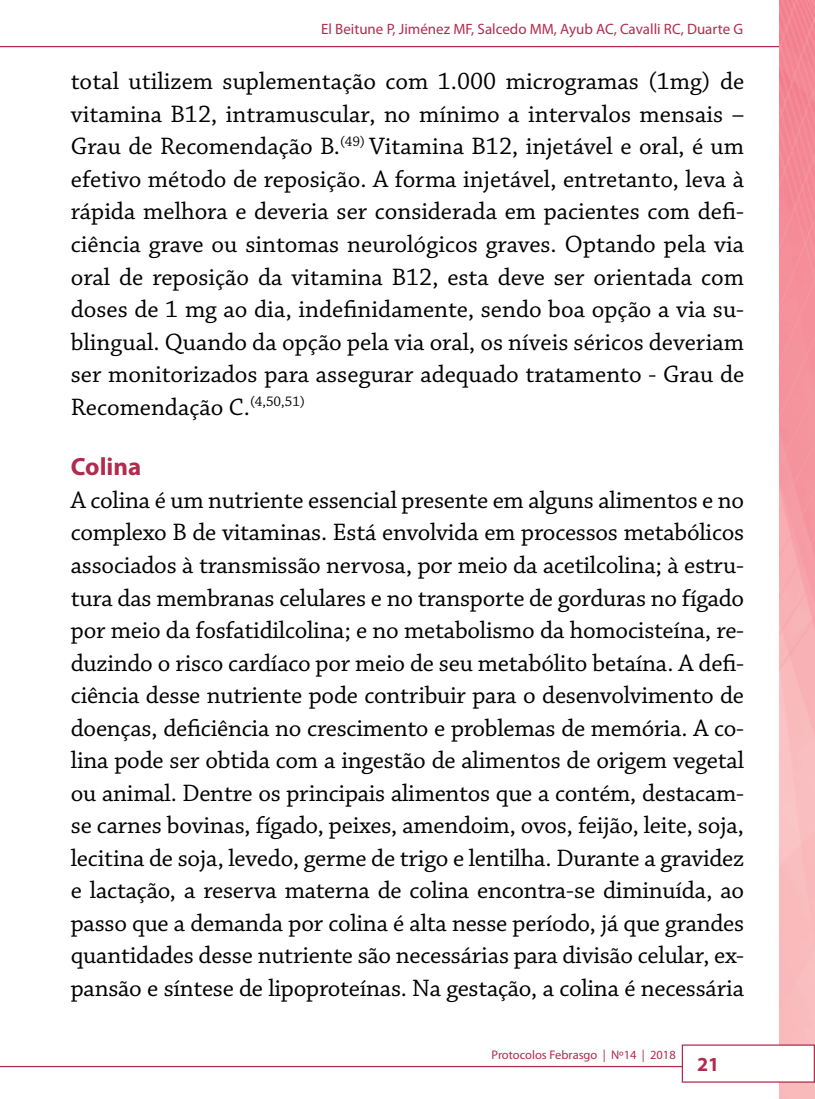
<style>
.page{position:relative;width:815px;height:1099px;background:#fff}
.page>*{position:absolute;margin:0;border:0;box-sizing:border-box;transform-origin:0 0}
._04_0_texto_-_primei{font:25px/32.5px "Chaparral Pro";letter-spacing:-.005em;color:#000;text-align:justify}
._03_1_intertitulo_2{font:700 25px "Myriad Pro";color:#b22b4f}
.t1{font:700 20px "Myriad Pro";color:#b22b4f}
.t2{font:15px "Myriad Pro";color:#b22b4f}
.t3{font:12.5px "Myriad Pro";color:#b22b4f}
</style>
<div class="page">
<hr style="left:0;top:1065px;width:815px;height:2px;background:#b22b4f">
<hr style="left:0;top:46px;width:815px;height:1px;background:#b22b4f">
<img style="left:780px;top:0;width:35px;height:1098px">
<div style="left:682px;top:1045px;width:132px;height:36px;background:#fff"></div>
<div style="left:682px;top:1044px;width:133px;height:38px;border:1px solid #b22b4f"></div>
<p class="t2" style="left:321px;top:19px;width:423px">El Beitune P, Jiménez MF, Salcedo MM, Ayub AC, Cavalli RC, Duarte G</p>
<p class="_04_0_texto_-_primei" style="left:71px;top:66px;width:675px">total utilizem suplementação com 1.000 microgramas (1mg) de vitamina B12, intramuscular, no mínimo a intervalos mensais – Grau de Recomendação B.<sup>(49)</sup> Vitamina B12, injetável e oral, é um efetivo método de reposição. A forma injetável, entretanto, leva à rápida melhora e deveria ser considerada em pacientes com defi&shy;ciência grave ou sintomas neurológicos graves. Optando pela via oral de reposição da vitamina B12, esta deve ser orientada com doses de 1 mg ao dia, indefinidamente, sendo boa opção a via su&shy;blingual. Quando da opção pela via oral, os níveis séricos deveriam ser monitorizados para assegurar adequado tratamento - Grau de Recomendação C.<sup>(4,50,51)</sup></p>
<p class="_03_1_intertitulo_2" style="left:71px;top:450px;width:72px">Colina</p>
<p class="_04_0_texto_-_primei" style="left:71px;top:485px;width:675px">A colina é um nutriente essencial presente em alguns alimentos e no complexo B de vitaminas. Está envolvida em processos metabólicos associados à transmissão nervosa, por meio da acetilcolina; à estru&shy;tura das membranas celulares e no transporte de gorduras no fígado por meio da fosfatidilcolina; e no metabolismo da homocisteína, re&shy;duzindo o risco cardíaco por meio de seu metabólito betaína. A defi&shy;ciência desse nutriente pode contribuir para o desenvolvimento de doenças, deficiência no crescimento e problemas de memória. A co&shy;lina pode ser obtida com a ingestão de alimentos de origem vegetal ou animal. Dentre os principais alimentos que a contém, destacam&shy;se carnes bovinas, fígado, peixes, amendoim, ovos, feijão, leite, soja, lecitina de soja, levedo, germe de trigo e lentilha. Durante a gravidez e lactação, a reserva materna de colina encontra-se diminuída, ao passo que a demanda por colina é alta nesse período, já que grandes quantidades desse nutriente são necessárias para divisão celular, ex&shy;pansão e síntese de lipoproteínas. Na gestação, a colina é necessária</p>
<p class="t3" style="left:492px;top:1047px;width:186px">Protocolos Febrasgo | Nº14 | 2018</p>
<p class="t1" style="left:697px;top:1051px;width:24px">21</p>
</div>
